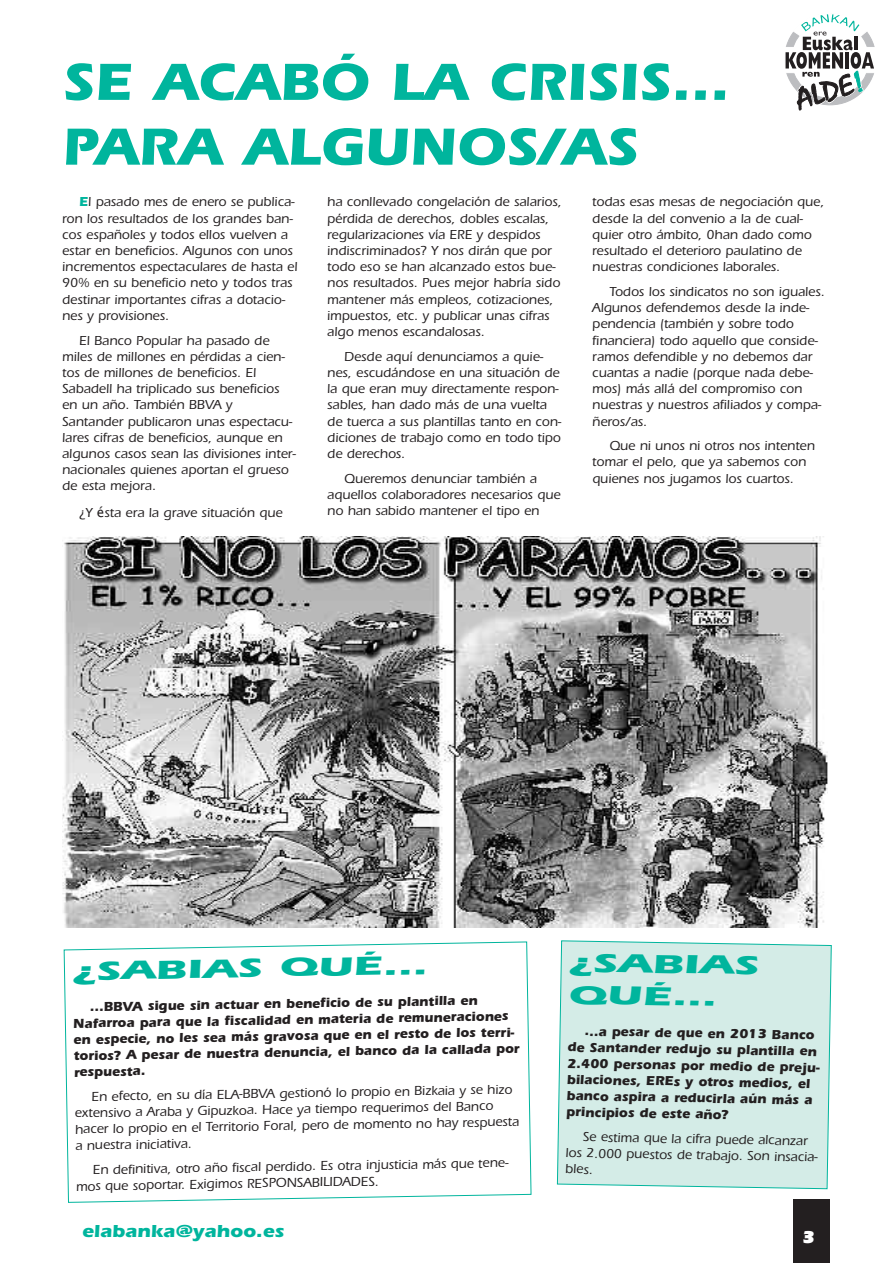
<style>
.page{position:relative;width:893px;height:1263px;background:#fff}
.page>*{position:absolute;margin:0;border:0;box-sizing:border-box;transform-origin:0 0}
.t1{font:700 54px/64.8px "Itc Eras";color:#00b59d;scale:1.05 1}
.t2{font:700 27px/32.4px "Itc Eras";color:#00b59d;scale:1.65 1}
.t3{font:700 18px "Itc Eras";color:#00b59d;scale:1.1 1}
.t4{font:900 18px "Eras IT Cby BT";color:#fff}
.t5{font:500 13.5px/16.2px "Itc Eras";color:#231f20}
.t6{font:700 13.5px/16.2px "Itc Eras";color:#231f20}
.s1{font-weight:700;color:#00b59d}
.s2{font-family:"Lucida Grande";font-weight:400}
</style>
<div class="page">
<div style="left:793px;top:1199px;width:36px;height:64px;background:#231f20"></div>
<svg style="left:785px;top:14px;width:90px;height:97px"></svg>
<svg style="left:64px;top:941px;width:467px;height:262px"></svg>
<div style="left:557px;top:940px;width:275px;height:249px;background:#d4ece7"></div>
<img style="left:62px;top:537px;width:766px;height:390px">
<h1 class="t1" style="left:62px;top:55px;width:636px">SE ACABÓ LA CRISIS...<br>PARA ALGUNOS/AS</h1>
<p class="t5" style="left:62px;top:195px;width:237px;text-indent:17px"><span class="s1">E</span>l pasado mes de enero se publica&shy;ron los resultados de los grandes ban&shy;cos españoles y todos ellos vuelven a estar en beneficios. Algunos con unos incrementos espectaculares de hasta el 90% en su beneficio neto y todos tras destinar importantes cifras a dotacio&shy;nes y provisiones.</p>
<p class="t5" style="left:62px;top:333px;width:235px;text-indent:17px">El Banco Popular ha pasado de miles de millones en pérdidas a cien&shy;tos de millones de beneficios. El Sabadell ha triplicado sus beneficios en un año. También BBVA y Santander publicaron unas espectacu&shy;lares cifras de beneficios, aunque en algunos casos sean las divisiones inter&shy;nacionales quienes aportan el grueso de esta mejora.</p>
<p class="t5" style="left:79px;top:505px;width:205px">¿Y <span class="s2">é</span>sta era la grave situación que</p>
<p class="t5" style="left:327px;top:195px;width:236px">ha conllevado congelación de salarios, pérdida de derechos, dobles escalas, regularizaciones vía ERE y despidos indiscriminados? Y nos dirán que por todo eso se han alcanzado estos bue&shy;nos resultados. Pues mejor habría sido mantener más empleos, cotizaciones, impuestos, etc. y publicar unas cifras algo menos escandalosas.</p>
<p class="t5" style="left:327px;top:350px;width:236px;text-indent:17px">Desde aquí denunciamos a quie&shy;nes, escudándose en una situación de la que eran muy directamente respon&shy;sables, han dado más de una vuelta de tuerca a sus plantillas tanto en con&shy;diciones de trabajo como en todo tipo de derechos.</p>
<p class="t5" style="left:327px;top:471px;width:235px;text-indent:17px">Queremos denunciar también a aquellos colaboradores necesarios que no han sabido mantener el tipo en</p>
<p class="t5" style="left:592px;top:195px;width:234px">todas esas mesas de negociación que, desde la del convenio a la de cual&shy;quier otro ámbito, 0han dado como resultado el deterioro paulatino de nuestras condiciones laborales.</p>
<p class="t5" style="left:592px;top:285px;width:234px;text-indent:17px">Todos los sindicatos no son iguales.<br>Algunos defendemos desde la inde&shy;pendencia (también y sobre todo financiera) todo aquello que conside&shy;ramos defendible y no debemos dar cuantas a nadie (porque nada debe&shy;mos) más allá del compromiso con nuestras y nuestros afiliados y compa&shy;ñeros/as.</p>
<p class="t5" style="left:592px;top:439px;width:224px;text-indent:17px">Que ni unos ni otros nos intenten tomar el pelo, que ya sabemos con quienes nos jugamos los cuartos.</p>
<h2 class="t2" style="left:72px;top:958px;width:217px;rotate:-1deg">¿SABIAS QUÉ…</h2>
<p class="t6" style="left:73px;top:1000px;width:447px;text-indent:17px;rotate:-1deg">...BBVA sigue sin actuar en beneficio de su plantilla en Nafarroa para que la fiscalidad en materia de remuneraciones en especie, no les sea más gravosa que en el resto de los terri&shy;torios? A pesar de nuestra denuncia, el banco da la callada por respuesta.</p>
<p class="t5" style="left:74px;top:1090px;width:446px;text-indent:17px;rotate:-1deg">En efecto, en su día ELA-BBVA gestionó lo propio en Bizkaia y se hizo extensivo a Araba y Gipuzkoa. Hace ya tiempo requerimos del Banco hacer lo propio en el Territorio Foral, pero de momento no hay respuesta a nuestra iniciativa.</p>
<p class="t5" style="left:76px;top:1163px;width:435px;text-indent:17px;rotate:-1deg">En definitiva, otro año fiscal perdido. Es otra injusticia más que tene&shy;mos que soportar. Exigimos RESPONSABILIDADES.</p>
<h2 class="t2" style="left:569px;top:949px;width:117px;rotate:1deg">¿SABIAS<br>QUÉ…</h2>
<p class="t6" style="left:568px;top:1024px;width:255px;text-indent:17px;rotate:1deg">...a pesar de que en 2013 Banco de Santander redujo su plantilla en<br>2.400 personas por medio de preju&shy;bilaciones, EREs y otros medios, el banco aspira a reducirla aún más a principios de este año?</p>
<p class="t5" style="left:566px;top:1130px;width:254px;text-indent:17px;rotate:1deg">Se estima que la cifra puede alcanzar los 2.000 puestos de trabajo. Son insacia&shy;bles.</p>
<h3 class="t3" style="left:82px;top:1225px;width:185px">elabanka@yahoo.es</h3>
<h3 class="t4" style="left:803px;top:1226px;width:13px">3</h3>
</div>
